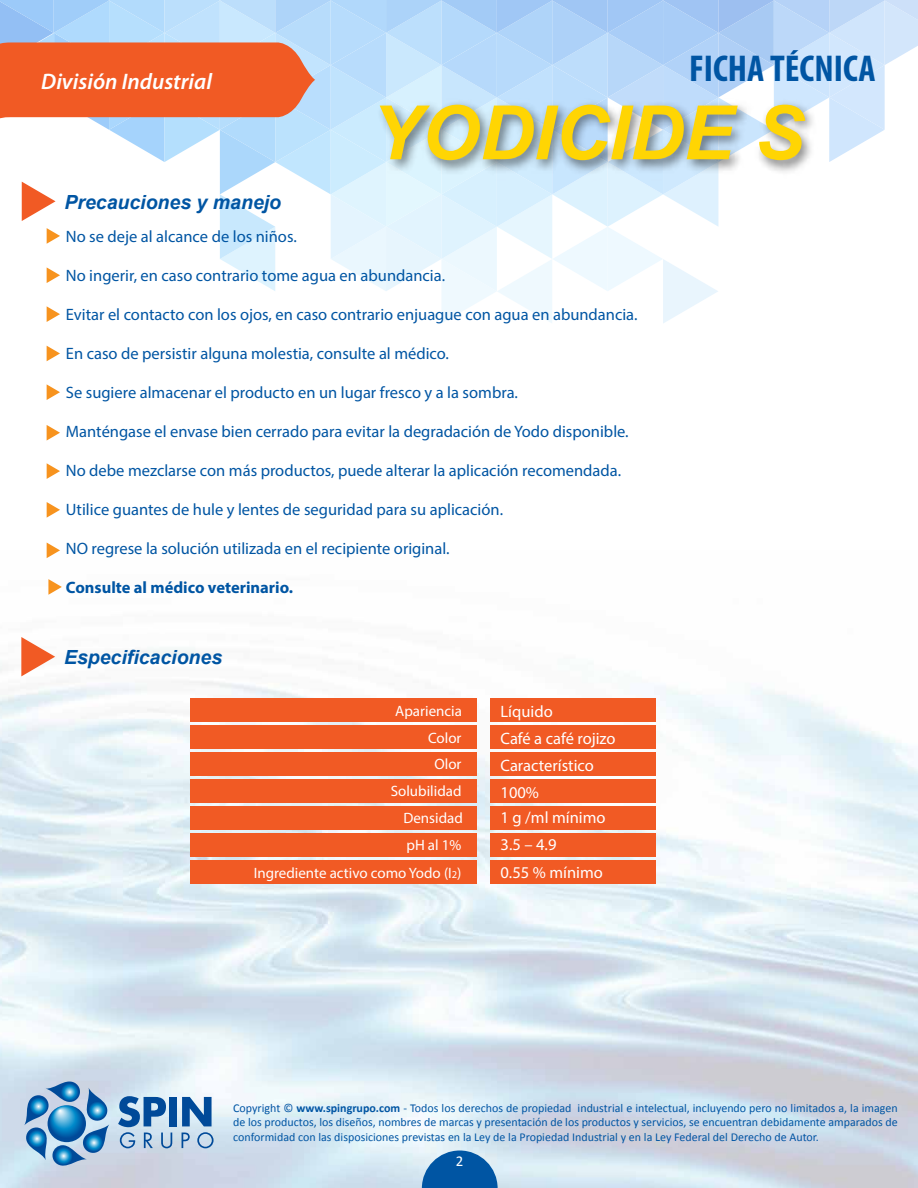
<style>
.page{position:relative;width:918px;height:1188px;background:#fff}
.page>*{position:absolute;margin:0;border:0;box-sizing:border-box;transform-origin:0 0}
.t1{font:italic 700 75px "Arial";color:#ffd503}
.t2{font:700 condensed 37.5px "Myriad Pro";color:#0055a3}
.t3{font:italic 600 22.5px "Myriad Pro";color:#fff}
.t4{font:italic 700 19.5px "Arial";color:#0055a3}
.t5{font:16.5px "Myriad Pro";color:#0055a3}
.t6{font:16.5px/26.5px "Myriad Pro";color:#fff}
.t7{font:700 16.5px "Myriad Pro";color:#0055a3}
.t8{font:15px/27.5px "Myriad Pro";color:#fff;text-align:right}
.t9{font:15px "Calibri";color:#fff}
.t10{font:12px/14.4px "Calibri";color:#0055a3;text-align:justify}
.s1{font-size:10.5px}
.s2{font-weight:700}
</style>
<div class="page">
<img style="left:0;top:550px;width:918px;height:638px">
<svg style="left:422px;top:1151px;width:76px;height:37px;background:#2f75b4"></svg>
<div style="left:169px;top:1097px;width:8px;height:29px;background:#004a99"></div>
<svg style="left:182px;top:1097px;width:30px;height:29px"></svg>
<svg style="left:118px;top:1096px;width:54px;height:52px;background:#7ca5cc"></svg>
<svg style="left:182px;top:1133px;width:8px;height:15px"></svg>
<svg style="left:197px;top:1132px;width:17px;height:16px"></svg>
<svg style="left:24px;top:1082px;width:85px;height:84px;background:#70a5ce"></svg>
<svg style="left:0;top:0;width:918px;height:323px"></svg>
<svg style="left:47px;top:346px;width:13px;height:15px"></svg>
<svg style="left:47px;top:384px;width:13px;height:16px"></svg>
<svg style="left:47px;top:425px;width:13px;height:16px"></svg>
<svg style="left:47px;top:463px;width:13px;height:16px"></svg>
<svg style="left:47px;top:502px;width:13px;height:16px"></svg>
<svg style="left:47px;top:543px;width:13px;height:15px"></svg>
<svg style="left:48px;top:579px;width:14px;height:16px"></svg>
<svg style="left:21px;top:637px;width:34px;height:39px"></svg>
<div style="left:191px;top:698px;width:286px;height:24px;background:#f15a24"></div>
<div style="left:490px;top:698px;width:166px;height:24px;background:#f15a24"></div>
<div style="left:191px;top:725px;width:286px;height:24px;background:#f15a24"></div>
<div style="left:490px;top:725px;width:166px;height:24px;background:#f15a24"></div>
<div style="left:191px;top:752px;width:286px;height:24px;background:#f15a24"></div>
<div style="left:490px;top:752px;width:166px;height:24px;background:#f15a24"></div>
<div style="left:191px;top:779px;width:286px;height:24px;background:#f15a24"></div>
<div style="left:490px;top:779px;width:166px;height:24px;background:#f15a24"></div>
<div style="left:191px;top:806px;width:286px;height:24px;background:#f15a24"></div>
<div style="left:490px;top:806px;width:166px;height:24px;background:#f15a24"></div>
<div style="left:191px;top:833px;width:286px;height:24px;background:#f15a24"></div>
<div style="left:490px;top:833px;width:166px;height:24px;background:#f15a24"></div>
<div style="left:191px;top:860px;width:286px;height:24px;background:#f15a24"></div>
<div style="left:490px;top:860px;width:166px;height:24px;background:#f15a24"></div>
<h3 class="t3" style="left:41px;top:68px;width:172px">División Industrial</h3>
<p class="t4" style="left:64px;top:189px;width:218px">Precauciones y manejo</p>
<h2 class="t2" style="left:689px;top:45px;width:188px">FICHA TÉCNICA</h2>
<h1 class="t1" style="left:371px;top:84px;width:435px">YODICIDE S</h1>
<p class="t5" style="left:66px;top:226px;width:232px">No se deje al alcance de los niños.</p>
<p class="t5" style="left:66px;top:265px;width:381px">No ingerir, en caso contrario tome agua en abundancia.</p>
<p class="t5" style="left:66px;top:304px;width:573px">Evitar el contacto con los ojos, en caso contrario enjuague con agua en abundancia.</p>
<p class="t5" style="left:66px;top:343px;width:385px">En caso de persistir alguna molestia, consulte al médico.</p>
<p class="t5" style="left:66px;top:382px;width:454px">Se sugiere almacenar el producto en un lugar fresco y a la sombra.</p>
<p class="t5" style="left:66px;top:421px;width:564px">Manténgase el envase bien cerrado para evitar la degradación de Yodo disponible.</p>
<p class="t5" style="left:66px;top:460px;width:557px">No debe mezclarse con más productos, puede alterar la aplicación recomendada.</p>
<p class="t5" style="left:66px;top:499px;width:439px">Utilice guantes de hule y lentes de seguridad para su aplicación.</p>
<p class="t5" style="left:66px;top:538px;width:385px">NO regrese la solución utilizada en el recipiente original.</p>
<p class="t7" style="left:66px;top:577px;width:229px">Consulte al médico veterinario.</p>
<p class="t4" style="left:64px;top:645px;width:160px">Especificaciones</p>
<p class="t8" style="left:395px;top:697px;width:68px">Apariencia</p>
<p class="t6" style="left:501px;top:697px;width:54px">Líquido</p>
<p class="t8" style="left:428px;top:724px;width:35px">Color</p>
<p class="t6" style="left:501px;top:724px;width:117px">Café a café rojizo</p>
<p class="t8" style="left:434px;top:750px;width:29px">Olor</p>
<p class="t6" style="left:501px;top:751px;width:106px">Característico<br>100%<br>1 g /ml mínimo<br>3.5 – 4.9</p>
<p class="t8" style="left:254px;top:777px;width:211px">Solubilidad<br>Densidad<br>pH al 1%<br>Ingrediente activo como Yodo (I<span class="s1">2</span>)</p>
<p class="t6" style="left:501px;top:859px;width:104px">0.55 % mínimo</p>
<p class="t10" style="left:233px;top:1100px;width:666px">Copyright © <span class="s2">www.spingrupo.com</span> - Todos los derechos de propiedad industrial e intelectual, incluyendo pero no limitados a, la imagen de los productos, los diseños, nombres de marcas y presentación de los productos y servicios, se encuentran debidamente amparados de conformidad con las disposiciones previstas en la Ley de la Propiedad Industrial y en la Ley Federal del Derecho de Autor.</p>
<p class="t9" style="left:456px;top:1152px;width:9px">2</p>
</div>
